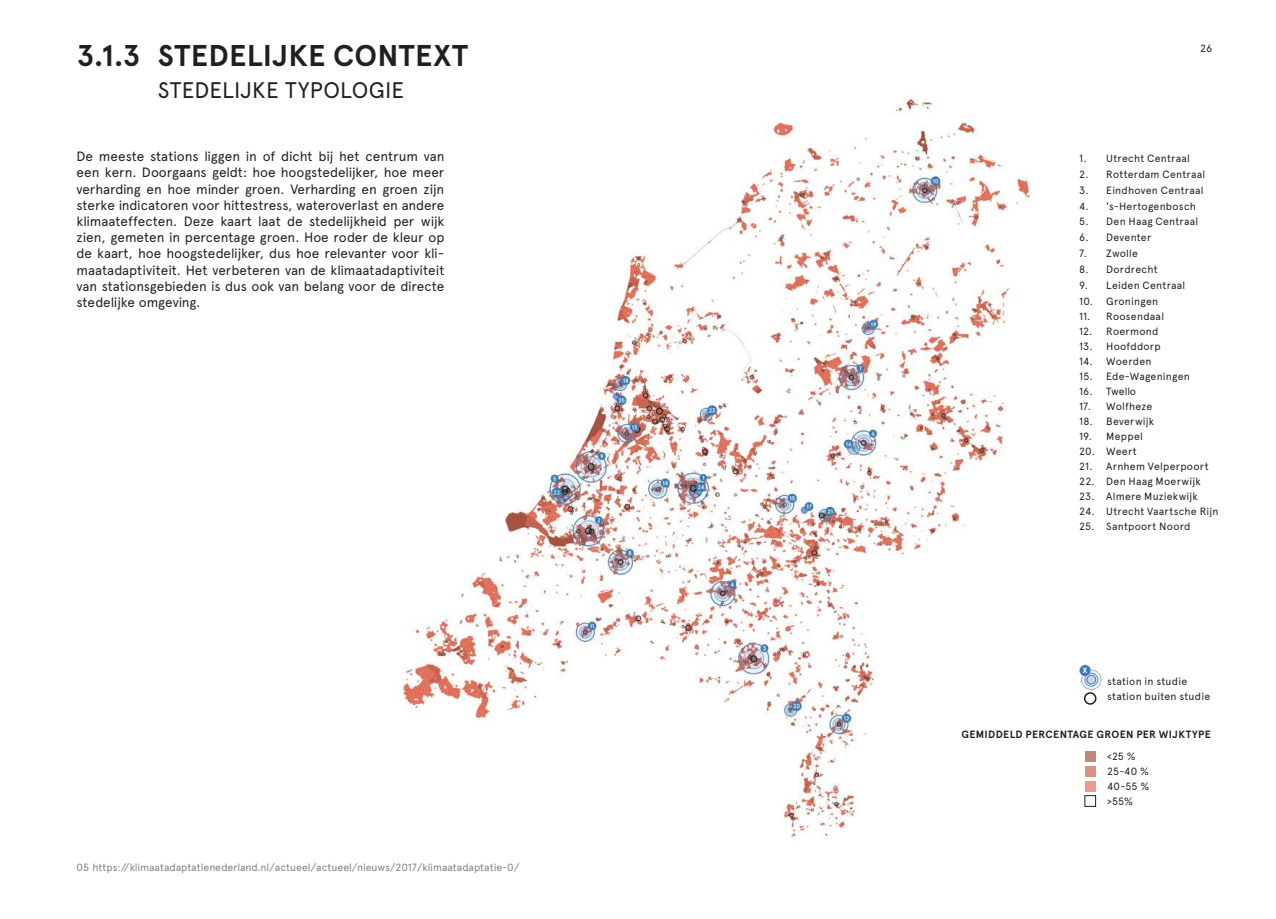
<style>
.page{position:relative;width:1276px;height:919px;background:#fff}
.page>*{position:absolute;margin:0;border:0;box-sizing:border-box;transform-origin:0 0}
.t1{font:700 30px "Apercu";letter-spacing:.01em;color:#231f20}
.KAS_ondertitel_bij_1{font:22.5px "Apercu";letter-spacing:.01em;color:#231f20}
.t2{font:13.5px/16.2px "Apercu";letter-spacing:-.01em;color:#231f20;text-align:justify}
.kopregel{font:10.5px "Apercu";letter-spacing:.02em;color:#231f20}
.t3{font:10.5px "Apercu";letter-spacing:-.005em;color:#808285}
.kopregel-2{font:700 10.5px "Apercu";letter-spacing:.035em;color:#231f20}
.kopregel-3{font:10.5px "Apercu";letter-spacing:-.01em;color:#231f20}
.t4{font:700 7.5px "Apercu";color:#fff}
</style>
<div class="page">
<img style="left:401px;top:98px;width:630px;height:741px">
<svg style="left:1079px;top:664px;width:22px;height:25px"></svg>
<div style="left:1084px;top:692px;width:12px;height:12px;border:2px solid #231f20;border-radius:50%"></div>
<div style="left:1085px;top:781px;width:10px;height:10px;background:#e99c8c"></div>
<div style="left:1085px;top:765px;width:10px;height:11px;background:#da9284"></div>
<div style="left:1085px;top:750px;width:10px;height:11px;background:#c1877b"></div>
<p class="t1" style="left:77px;top:37px;width:393px">3.1.3 STEDELIJKE CONTEXT</p>
<p class="KAS_ondertitel_bij_1" style="left:158px;top:76px;width:248px">STEDELIJKE TYPOLOGIE</p>
<p class="t2" style="left:77px;top:148px;width:369px">De meeste stations liggen in of dicht bij het centrum van een kern. Doorgaans geldt: hoe hoogstedelijker, hoe meer verharding en hoe minder groen. Verharding en groen zijn sterke indicatoren voor hittestress, wateroverlast en andere klimaateffecten. Deze kaart laat de stedelijkheid per wijk zien, gemeten in percentage groen. Hoe roder de kleur op de kaart, hoe hoogstedelijker, dus hoe relevanter voor kli&shy;maatadaptiviteit. Het verbeteren van de klimaatadaptiviteit van stationsgebieden is dus ook van belang voor de directe stedelijke omgeving.</p>
<p class="t3" style="left:77px;top:861px;width:444px">05 https://klimaatadaptatienederland.nl/actueel/actueel/nieuws/2017/klimaatadaptatie-0/</p>
<p class="kopregel" style="left:1200px;top:42px;width:13px">26</p>
<p class="kopregel" style="left:1079px;top:152px;width:112px">1. Utrecht Centraal</p>
<p class="kopregel" style="left:1079px;top:168px;width:127px">2. Rotterdam Centraal</p>
<p class="kopregel" style="left:1079px;top:184px;width:126px">3. Eindhoven Centraal</p>
<p class="kopregel" style="left:1079px;top:199px;width:118px">4. 's-Hertogenbosch</p>
<p class="kopregel" style="left:1079px;top:215px;width:120px">5. Den Haag Centraal</p>
<p class="kopregel" style="left:1079px;top:231px;width:74px">6. Deventer</p>
<p class="kopregel" style="left:1079px;top:247px;width:60px">7. Zwolle</p>
<p class="kopregel" style="left:1079px;top:263px;width:80px">8. Dordrecht</p>
<p class="kopregel" style="left:1079px;top:279px;width:108px">9. Leiden Centraal</p>
<p class="kopregel" style="left:1079px;top:295px;width:80px">10. Groningen</p>
<p class="kopregel" style="left:1079px;top:310px;width:86px">11. Roosendaal</p>
<p class="kopregel" style="left:1079px;top:325px;width:81px">12. Roermond</p>
<p class="kopregel" style="left:1079px;top:340px;width:83px">13. Hoofddorp</p>
<p class="kopregel" style="left:1079px;top:355px;width:74px">14. Woerden</p>
<p class="kopregel" style="left:1079px;top:370px;width:112px">15. Ede-Wageningen</p>
<p class="kopregel-3" style="left:1079px;top:385px;width:58px">16. Twello</p>
<p class="kopregel" style="left:1079px;top:400px;width:74px">17. Wolfheze</p>
<p class="kopregel" style="left:1079px;top:415px;width:77px">18. Beverwijk</p>
<p class="kopregel" style="left:1079px;top:430px;width:65px">19. Meppel</p>
<p class="kopregel" style="left:1079px;top:445px;width:59px">20. Weert</p>
<p class="kopregel" style="left:1079px;top:460px;width:131px">21. Arnhem Velperpoort</p>
<p class="kopregel" style="left:1079px;top:475px;width:123px">22. Den Haag Moerwijk</p>
<p class="kopregel" style="left:1079px;top:490px;width:120px">23. Almere Muziekwijk</p>
<p class="kopregel" style="left:1079px;top:505px;width:141px">24. Utrecht Vaartsche Rijn</p>
<p class="kopregel" style="left:1079px;top:520px;width:113px">25. Santpoort Noord</p>
<p class="t4" style="left:1082px;top:666px;width:6px">X</p>
<p class="kopregel" style="left:1107px;top:675px;width:82px">station in studie</p>
<p class="kopregel" style="left:1107px;top:690px;width:105px">station buiten studie</p>
<p class="kopregel-2" style="left:961px;top:727px;width:251px">GEMIDDELD PERCENTAGE GROEN PER WIJKTYPE</p>
<p class="kopregel" style="left:1107px;top:750px;width:30px">&lt;25 %</p>
<p class="kopregel" style="left:1107px;top:765px;width:43px">25-40 %</p>
<p class="kopregel" style="left:1107px;top:780px;width:44px">40-55 %</p>
<p class="kopregel" style="left:1107px;top:795px;width:27px">&gt;55%</p>
</div>
